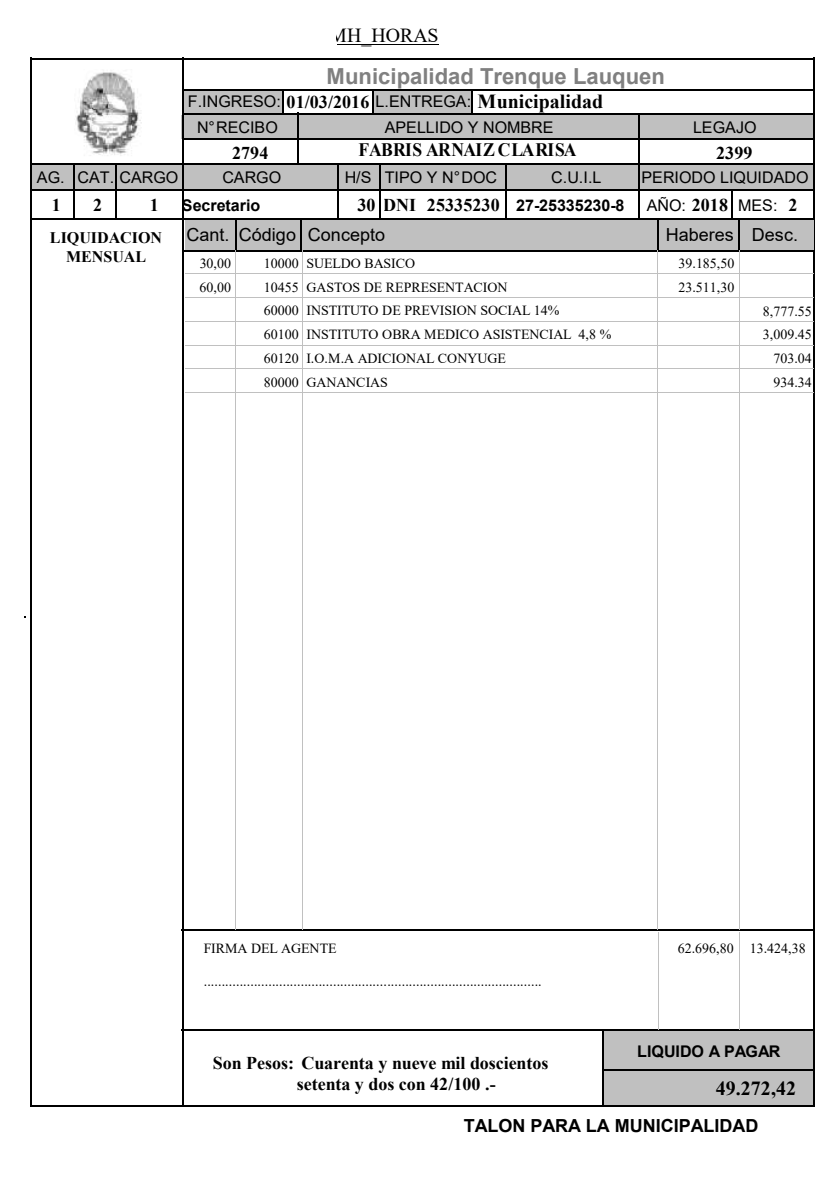
<style>
.page{position:relative;width:840px;height:1190px;background:#fff}
.page>*{position:absolute;margin:0;border:0;box-sizing:border-box;transform-origin:0 0}
.t1{font:700 22px "Arial";color:#808080}
.t2{font:700 20px "Times New Roman";color:#000}
.t3{font:20px "Times New Roman";color:#000}
.t4{font:700 19px "Times New Roman";letter-spacing:-.025em;color:#000;scale:.93 1}
.t5{font:700 18px/20.8px "Times New Roman";color:#000}
.t6{font:18px "Arial";letter-spacing:.005em;color:#000}
.t7{font:700 18px "Arial";color:#000}
.t8{font:16px/28px "Arial";color:#000}
.t9{font:700 16px "Arial";letter-spacing:-.005em;color:#000}
.t10{font:700 16px/19px "Times New Roman";letter-spacing:-.005em;color:#000;text-align:center}
.t11{font:14px "Times New Roman";color:#000}
.s1{font-family:"Times New Roman";font-weight:700;font-size:18px}
</style>
<div class="page">
<div style="left:372px;top:91px;width:99px;height:22px;background:#c0c0c0"></div>
<div style="left:183px;top:90px;width:101px;height:23px;background:#c0c0c0"></div>
<div style="left:603px;top:1029px;width:211px;height:78px;background:#c0c0c0"></div>
<div style="left:182px;top:115px;width:632px;height:23px;background:#c0c0c0"></div>
<div style="left:30px;top:163px;width:784px;height:26px;background:#c0c0c0"></div>
<hr style="left:30px;top:58px;width:785px;height:2px;background:#000">
<hr style="left:813px;top:58px;width:2px;height:1049px;background:#000">
<hr style="left:30px;top:1105px;width:785px;height:2px;background:#000">
<hr style="left:30px;top:58px;width:2px;height:1049px;background:#000">
<hr style="left:30px;top:163px;width:784px;height:2px;background:#000">
<hr style="left:182px;top:113px;width:633px;height:1px;background:#000">
<hr style="left:297px;top:113px;width:2px;height:50px;background:#000">
<hr style="left:30px;top:189px;width:784px;height:2px;background:#000">
<hr style="left:30px;top:218px;width:785px;height:2px;background:#000">
<hr style="left:379px;top:164px;width:2px;height:55px;background:#000">
<hr style="left:73px;top:164px;width:2px;height:55px;background:#000">
<hr style="left:115px;top:164px;width:2px;height:55px;background:#000">
<hr style="left:182px;top:930px;width:632px;height:1px;background:#000">
<hr style="left:182px;top:1029px;width:632px;height:2px;background:#000">
<hr style="left:603px;top:1069px;width:211px;height:2px;background:#000">
<hr style="left:337px;top:164px;width:2px;height:55px;background:#000">
<hr style="left:182px;top:58px;width:2px;height:1048px;background:#000">
<hr style="left:731px;top:191px;width:2px;height:29px;background:#000">
<hr style="left:505px;top:163px;width:2px;height:56px;background:#000">
<hr style="left:658px;top:932px;width:1px;height:97px;background:#c0c0c0">
<hr style="left:739px;top:932px;width:1px;height:97px;background:#c0c0c0">
<hr style="left:602px;top:1029px;width:2px;height:76px;background:#000">
<hr style="left:638px;top:114px;width:2px;height:104px;background:#000">
<hr style="left:183px;top:90px;width:631px;height:1px;background:#000">
<hr style="left:183px;top:138px;width:632px;height:2px;background:#000">
<hr style="left:372px;top:91px;width:2px;height:22px;background:#000">
<hr style="left:282px;top:91px;width:2px;height:22px;background:#000">
<hr style="left:471px;top:91px;width:2px;height:22px;background:#000">
<hr style="left:337px;top:44px;width:102px;height:1px;background:#000">
<div style="left:185px;top:221px;width:628px;height:29px;background:#c0c0c0"></div>
<hr style="left:657px;top:221px;width:2px;height:29px;background:#000">
<hr style="left:738px;top:219px;width:2px;height:31px;background:#000">
<hr style="left:182px;top:250px;width:632px;height:2px;background:#000">
<hr style="left:235px;top:250px;width:1px;height:680px;background:#c0c0c0">
<hr style="left:302px;top:250px;width:1px;height:680px;background:#c0c0c0">
<hr style="left:300px;top:219px;width:2px;height:31px;background:#000">
<hr style="left:235px;top:219px;width:2px;height:31px;background:#000">
<hr style="left:657px;top:250px;width:1px;height:680px;background:#c0c0c0">
<hr style="left:739px;top:250px;width:1px;height:680px;background:#c0c0c0">
<hr style="left:185px;top:392px;width:628px;height:1px;background:#c0c0c0">
<hr style="left:185px;top:368px;width:628px;height:1px;background:#c0c0c0">
<hr style="left:185px;top:345px;width:628px;height:1px;background:#c0c0c0">
<hr style="left:185px;top:321px;width:628px;height:1px;background:#c0c0c0">
<hr style="left:185px;top:297px;width:628px;height:1px;background:#c0c0c0">
<hr style="left:185px;top:273px;width:628px;height:1px;background:#c0c0c0">
<img style="left:75px;top:72px;width:67px;height:84px">
<h2 class="t3" style="left:329px;top:21px;width:111px">MH_HORAS</h2>
<h1 class="t1" style="left:327px;top:61px;width:340px">Municipalidad Trenque Lauquen</h1>
<p class="t8" style="left:188px;top:87px;width:285px">F.INGRESO: <span class="s1">01/03/2016</span> L.ENTREGA:</p>
<h2 class="t2" style="left:478px;top:86px;width:127px">Municipalidad</h2>
<p class="t8" style="left:197px;top:113px;width:82px">N°RECIBO</p>
<p class="t8" style="left:385px;top:113px;width:170px">APELLIDO Y NOMBRE</p>
<p class="t8" style="left:693px;top:113px;width:65px">LEGAJO</p>
<h3 class="t4" style="left:359px;top:136px;width:236px">FABRIS ARNAIZ CLARISA</h3>
<p class="t5" style="left:232px;top:142px;width:38px">2794</p>
<p class="t5" style="left:716px;top:142px;width:38px">2399</p>
<p class="t8" style="left:37px;top:163px;width:143px">AG. CAT. CARGO</p>
<p class="t8" style="left:345px;top:163px;width:28px">H/S</p>
<p class="t8" style="left:551px;top:163px;width:52px">C.U.I.L</p>
<p class="t5" style="left:52px;top:194px;width:11px">1</p>
<p class="t5" style="left:93px;top:194px;width:11px">2</p>
<p class="t5" style="left:150px;top:194px;width:11px">1</p>
<p class="t5" style="left:357px;top:194px;width:144px">30 DNI 25335230</p>
<p class="t8" style="left:222px;top:163px;width:60px">CARGO</p>
<p class="t8" style="left:385px;top:163px;width:114px">TIPO Y N°DOC</p>
<p class="t9" style="left:182px;top:194px;width:80px">Secretario</p>
<p class="t9" style="left:516px;top:194px;width:110px">27-25335230-8</p>
<p class="t8" style="left:647px;top:163px;width:163px;text-indent:-5px">PERIODO LIQUIDADO<br>AÑO:</p>
<p class="t5" style="left:692px;top:194px;width:38px">2018</p>
<p class="t8" style="left:738px;top:191px;width:61px">MES: <span class="s1">2</span></p>
<p class="t10" style="left:50px;top:228px;width:114px">LIQUIDACION<br>MENSUAL</p>
<p class="t6" style="left:186px;top:222px;width:200px">Cant. Código Concepto</p>
<p class="t6" style="left:666px;top:223px;width:134px">Haberes Desc.</p>
<p class="t11" style="left:200px;top:253px;width:33px">30,00</p>
<p class="t11" style="left:264px;top:253px;width:153px">10000 SUELDO BASICO</p>
<p class="t11" style="left:678px;top:253px;width:57px">39.185,50</p>
<p class="t11" style="left:200px;top:277px;width:33px">60,00</p>
<p class="t11" style="left:264px;top:277px;width:245px">10455 GASTOS DE REPRESENTACION</p>
<p class="t11" style="left:678px;top:277px;width:57px">23.511,30</p>
<p class="t11" style="left:264px;top:301px;width:297px">60000 INSTITUTO DE PREVISION SOCIAL 14%</p>
<p class="t11" style="left:763px;top:301px;width:50px">8,777.55</p>
<p class="t11" style="left:264px;top:325px;width:349px">60100 INSTITUTO OBRA MEDICO ASISTENCIAL 4,8 %</p>
<p class="t11" style="left:763px;top:325px;width:50px">3,009.45</p>
<p class="t11" style="left:264px;top:348px;width:244px">60120 I.O.M.A ADICIONAL CONYUGE</p>
<p class="t11" style="left:773px;top:349px;width:40px">703.04</p>
<p class="t11" style="left:264px;top:372px;width:125px">80000 GANANCIAS</p>
<p class="t11" style="left:773px;top:372px;width:40px">934.34</p>
<p class="t11" style="left:204px;top:938px;width:134px">FIRMA DEL AGENTE</p>
<p class="t11" style="left:204px;top:972px;width:339px">..............................................................................................</p>
<p class="t5" style="left:297px;top:1052px;width:253px;text-indent:-84px">Son Pesos: Cuarenta y nueve mil doscientos setenta y dos con 42/100 .-</p>
<p class="t11" style="left:678px;top:938px;width:129px">62.696,80 13.424,38</p>
<p class="t9" style="left:637px;top:1041px;width:145px">LIQUIDO A PAGAR</p>
<h2 class="t2" style="left:716px;top:1074px;width:82px">49.272,42</h2>
<p class="t7" style="left:464px;top:1113px;width:296px">TALON PARA LA MUNICIPALIDAD</p>
</div>
